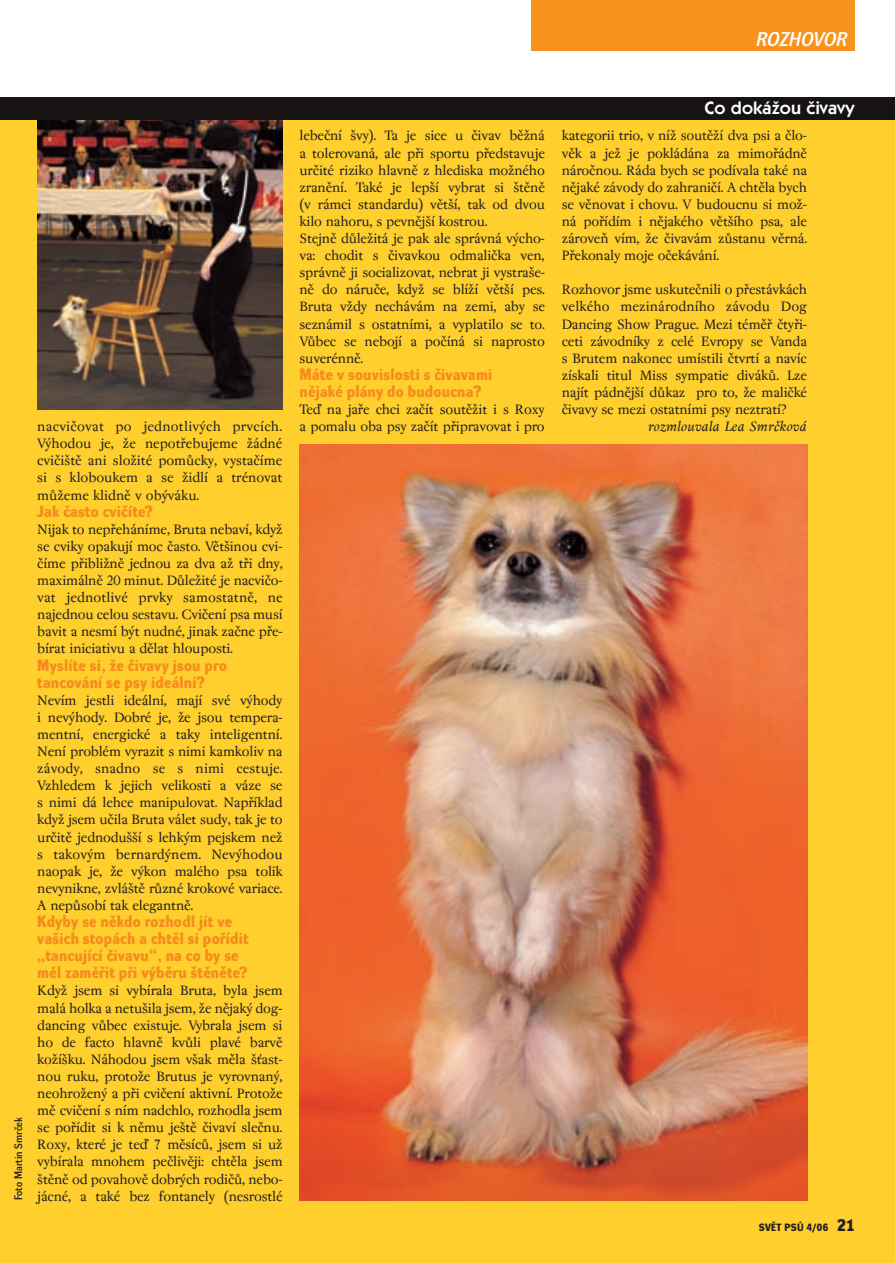
<style>
.page{position:relative;width:895px;height:1263px;background:#fff}
.page>*{position:absolute;margin:0;border:0;box-sizing:border-box;transform-origin:0 0}
.t1{font:19.5px "Dynamo D Italic D";letter-spacing:.01em;color:#fff}
.t2{font:600 18px "Itc Kabel CE";letter-spacing:.01em;color:#fff}
.t3{font:16.05px/17.1px "Dynamo DB";letter-spacing:.015em;color:#f68b1f}
.t4{font:15px/17.1px "Regent";letter-spacing:-.015em;color:#231f20;text-align:justify}
.t5{font:italic 15px "Regent";letter-spacing:.02em;color:#231f20}
.t6{font:10.8px "Dynamo DD";color:#231f20}
.t7{font:10.35px "Dynamo DB";letter-spacing:.03em;color:#231f20}
.s1{font-size:16.5px}
</style>
<div class="page">
<img style="left:0;top:0;width:895px;height:1263px">
<h1 class="t1" style="left:756px;top:32px;width:92px">ROZHOVOR</h1>
<p class="t6" style="left:14px;top:1200px;width:84px;rotate:-90deg">Foto Martin Smrãek</p>
<p class="t4" style="left:37px;top:419px;width:247px">nacviãovat po jednotliv˘ch prvcích.<br>V˘hodou je, Ïe nepotfiebujeme Ïádné cviãi‰tû ani sloÏité pomÛcky, vystaãíme si s kloboukem a se Ïidlí a trénovat mÛÏeme klidnû v ob˘váku.</p>
<p class="t3" style="left:37px;top:504px;width:117px">Jak ãasto cviãíte?</p>
<p class="t4" style="left:37px;top:522px;width:247px">Nijak to nepfieháníme, Bruta nebaví, kdyÏ se cviky opakují moc ãasto. Vût‰inou cvi&shy;ãíme pfiibliÏnû jednou za dva aÏ tfii dny, maximálnû 20 minut. DÛleÏité je nacvião&shy;vat jednotlivé prvky samostatnû, ne najednou celou sestavu. Cviãení psa musí bavit a nesmí b˘t nudné, jinak zaãne pfie&shy;bírat iniciativu a dûlat hlouposti.</p>
<p class="t3" style="left:37px;top:658px;width:191px">Myslíte si, Ïe ãivavy jsou pro tancování se psy ideální?</p>
<p class="t4" style="left:37px;top:693px;width:247px">Nevím jestli ideální, mají své v˘hody i nev˘hody. Dobré je, Ïe jsou tempera&shy;mentní, energické a taky inteligentní.<br>Není problém vyrazit s nimi kamkoliv na závody, snadno se s nimi cestuje.<br>Vzhledem k jejich velikosti a váze se s nimi dá lehce manipulovat. Napfiíklad kdyÏ jsem uãila Bruta válet sudy, tak je to urãitû jednodu‰‰í s lehk˘m pejskem neÏ s takov˘m bernard˘nem. Nev˘hodou naopak je, Ïe v˘kon malého psa tolik nevynikne, zvlá‰tû rÛzné krokové variace.<br>A nepÛsobí tak elegantnû.</p>
<p class="t3" style="left:37px;top:914px;width:213px">Kdyby se nûkdo rozhodl jít ve va‰ich stopách a chtûl si pofiídit „tancující ãivavu“, na co by se mûl zamûfiit pfii v˘bûru ‰tûnûte?</p>
<p class="t4" style="left:37px;top:983px;width:247px">KdyÏ jsem si vybírala Bruta, byla jsem malá holka a netu‰ila jsem, Ïe nûjak˘ dog&shy;dancing vÛbec existuje. Vybrala jsem si ho de facto hlavnû kvÛli plavé barvû koÏí‰ku. Náhodou jsem v‰ak mûla ‰Èast&shy;nou ruku, protoÏe Brutus je vyrovnan˘, neohroÏen˘ a pfii cviãení aktivní. ProtoÏe mû cviãení s ním nadchlo, rozhodla jsem se pofiídit si k nûmu je‰tû ãivaví sleãnu.<br>Roxy, které je teì 7 mûsícÛ, jsem si uÏ vybírala mnohem peãlivûji: chtûla jsem ‰tûnû od povahovû dobr˘ch rodiãÛ, nebo&shy;jácné, a také bez fontanely (nesrostlé</p>
<p class="t4" style="left:300px;top:128px;width:247px;text-align:left">lebeãní ‰vy). Ta je sice u ãivav bûÏná a tolerovaná, ale pfii sportu pfiedstavuje urãité riziko hlavnû z hlediska moÏného zranûní. Také je lep‰í vybrat si ‰tûnû (v rámci standardu) vût‰í, tak od dvou kilo nahoru, s pevnûj‰í kostrou.<br>Stejnû dÛleÏitá je pak ale správná v˘cho&shy;va: chodit s ãivavkou odmaliãka ven, správnû ji socializovat, nebrat ji vystra‰e&shy;nû do náruãe, kdyÏ se blíÏí vût‰í pes.<br>Bruta vÏdy nechávám na zemi, aby se seznámil s ostatními, a vyplatilo se to.<br>VÛbec se nebojí a poãíná si naprosto suverénnû.</p>
<p class="t3" style="left:300px;top:367px;width:194px">Máte v souvislosti s ãivavami nûjaké plány do budoucna?</p>
<p class="t4" style="left:300px;top:402px;width:247px">Teì na jafie chci zaãít soutûÏit i s Roxy a pomalu oba psy zaãít pfiipravovat i pro</p>
<p class="t2" style="left:704px;top:101px;width:152px">Co dokáÏou ãivavy</p>
<p class="t4" style="left:562px;top:128px;width:247px">kategorii trio, v níÏ soutûÏí dva psi a ãlo&shy;vûk a jeÏ je pokládána za mimofiádnû nároãnou. Ráda bych se podívala také na nûjaké závody do zahraniãí. A chtûla bych se vûnovat i chovu. V budoucnu si moÏ&shy;ná pofiídím i nûjakého vût‰ího psa, ale zároveÀ vím, Ïe ãivavám zÛstanu vûrná.<br>Pfiekonaly moje oãekávání.</p>
<p class="t4" style="left:562px;top:282px;width:247px">Rozhovor jsme uskuteãnili o pfiestávkách velkého mezinárodního závodu Dog Dancing Show Prague. Mezi témûfi ãtyfii&shy;ceti závodníky z celé Evropy se Vanda s Brutem nakonec umístili ãtvrtí a navíc získali titul Miss sympatie divákÛ. Lze najít pádnûj‰í dÛkaz pro to, Ïe maliãké ãivavy se mezi ostatními psy neztratí?</p>
<p class="t5" style="left:648px;top:421px;width:160px">rozmlouvala Lea Smrãková</p>
<p class="t7" style="left:759px;top:1223px;width:97px">SVùT PSÒ 4/06 <span class="s1">21</span></p>
</div>
